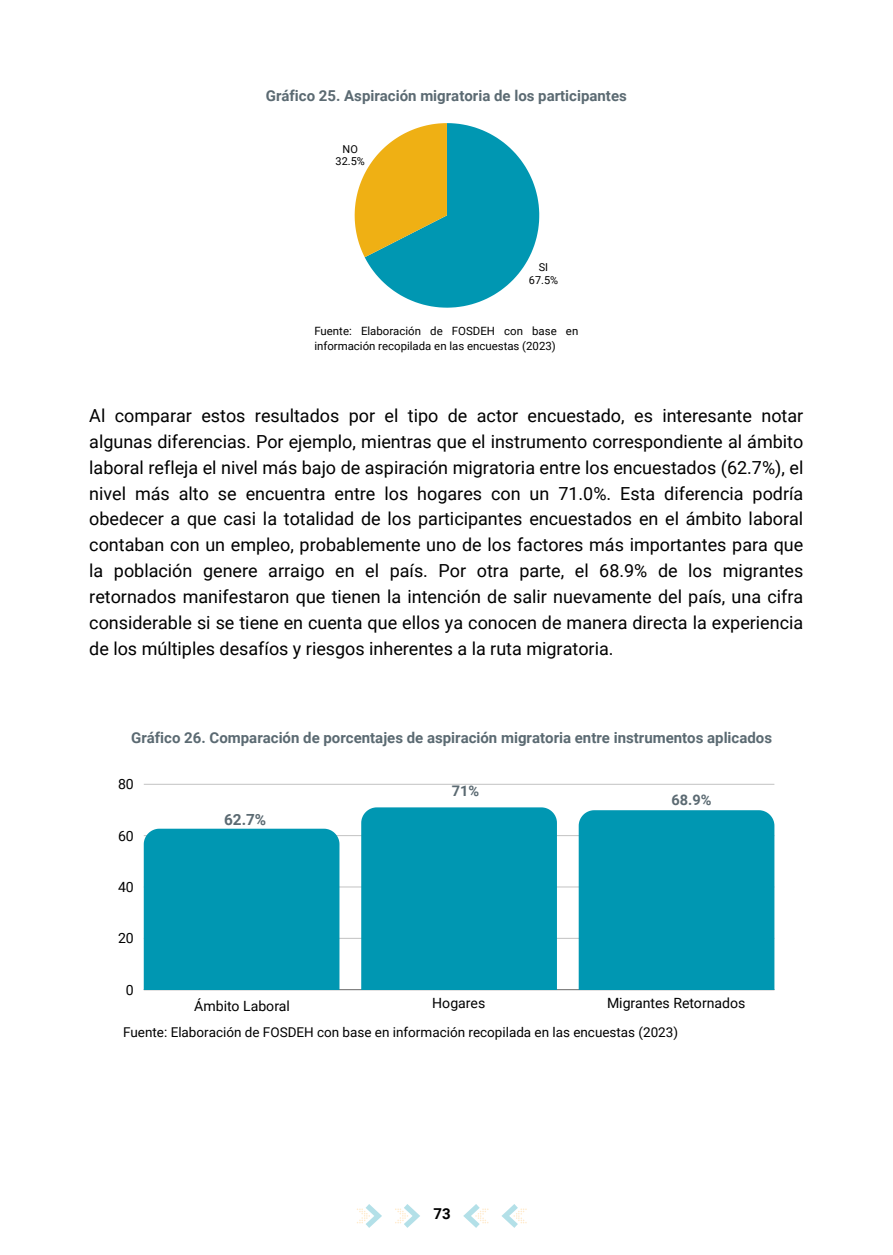
<style>
.page{position:relative;width:893px;height:1255px;background:#fff}
.page>*{position:absolute;margin:0;border:0;box-sizing:border-box;transform-origin:0 0}
.t1{font:18px/25.8px "Roboto";color:#000;text-align:justify}
.t2{font:700 15.3px "Roboto";color:#5b6a72}
.t3{font:700 15px "Roboto";color:#5b6a72}
.t4{font:700 15px "Roboto";color:#000}
.t5{font:700 14.55px "Roboto";color:#5b6a72}
.t6{font:14.1px "Roboto";color:#000}
.t7{font:13.5px "Roboto";color:#000}
.t8{font:11.4px/15.1px "Roboto";color:#000}
.t9{font:10.95px "Roboto";color:#000}
</style>
<div class="page">
<svg style="left:357px;top:1204px;width:25px;height:23px"></svg>
<svg style="left:395px;top:1204px;width:25px;height:23px"></svg>
<svg style="left:501px;top:1204px;width:25px;height:23px"></svg>
<svg style="left:463px;top:1204px;width:25px;height:23px"></svg>
<svg style="left:354px;top:123px;width:185px;height:184px"></svg>
<hr style="left:144px;top:938px;width:630px;height:1px;background:#000">
<hr style="left:144px;top:886px;width:630px;height:1px;background:#000">
<hr style="left:144px;top:835px;width:630px;height:1px;background:#000">
<hr style="left:144px;top:784px;width:630px;height:1px;background:#000">
<hr style="left:144px;top:989px;width:630px;height:1px;background:#000">
<div style="left:144px;top:828px;width:195px;height:161px;background:#0097b2"></div>
<div style="left:361px;top:807px;width:196px;height:182px;background:#0097b2"></div>
<div style="left:578px;top:810px;width:196px;height:179px;background:#0097b2"></div>
<p class="t3" style="left:266px;top:87px;width:362px">Gráfico 25. Aspiración migratoria de los participantes</p>
<p class="t9" style="left:342px;top:142px;width:17px">NO</p>
<p class="t9" style="left:335px;top:155px;width:31px">32.5%</p>
<p class="t9" style="left:538px;top:261px;width:11px">SI</p>
<p class="t9" style="left:529px;top:274px;width:31px">67.5%</p>
<p class="t8" style="left:314px;top:323px;width:265px">Fuente: Elaboración de FOSDEH con base en información recopilada en las encuestas (2023)</p>
<p class="t1" style="left:89px;top:403px;width:715px">Al comparar estos resultados por el tipo de actor encuestado, es interesante notar algunas diferencias. Por ejemplo, mientras que el instrumento correspondiente al ámbito laboral refleja el nivel más bajo de aspiración migratoria entre los encuestados (62.7%), el nivel más alto se encuentra entre los hogares con un 71.0%. Esta diferencia podría obedecer a que casi la totalidad de los participantes encuestados en el ámbito laboral contaban con un empleo, probablemente uno de los factores más importantes para que la población genere arraigo en el país. Por otra parte, el 68.9% de los migrantes retornados manifestaron que tienen la intención de salir nuevamente del país, una cifra considerable si se tiene en cuenta que ellos ya conocen de manera directa la experiencia de los múltiples desafíos y riesgos inherentes a la ruta migratoria.</p>
<p class="t3" style="left:131px;top:729px;width:642px">Gráfico 26. Comparación de porcentajes de aspiración migratoria entre instrumentos aplicados</p>
<p class="t6" style="left:118px;top:776px;width:17px">80</p>
<p class="t6" style="left:118px;top:827px;width:17px">60</p>
<p class="t6" style="left:118px;top:878px;width:17px">40</p>
<p class="t6" style="left:118px;top:930px;width:17px">20</p>
<p class="t6" style="left:126px;top:981px;width:9px">0</p>
<p class="t2" style="left:224px;top:810px;width:44px">62.7%</p>
<p class="t5" style="left:452px;top:782px;width:29px">71%</p>
<p class="t5" style="left:671px;top:791px;width:41px">68.9%</p>
<p class="t6" style="left:194px;top:997px;width:97px">Ámbito Laboral</p>
<p class="t6" style="left:432px;top:995px;width:54px">Hogares</p>
<p class="t6" style="left:607px;top:995px;width:140px">Migrantes Retornados</p>
<p class="t7" style="left:123px;top:1024px;width:556px">Fuente: Elaboración de FOSDEH con base en información recopilada en las encuestas (2023)</p>
<p class="t4" style="left:433px;top:1205px;width:19px">73</p>
</div>
